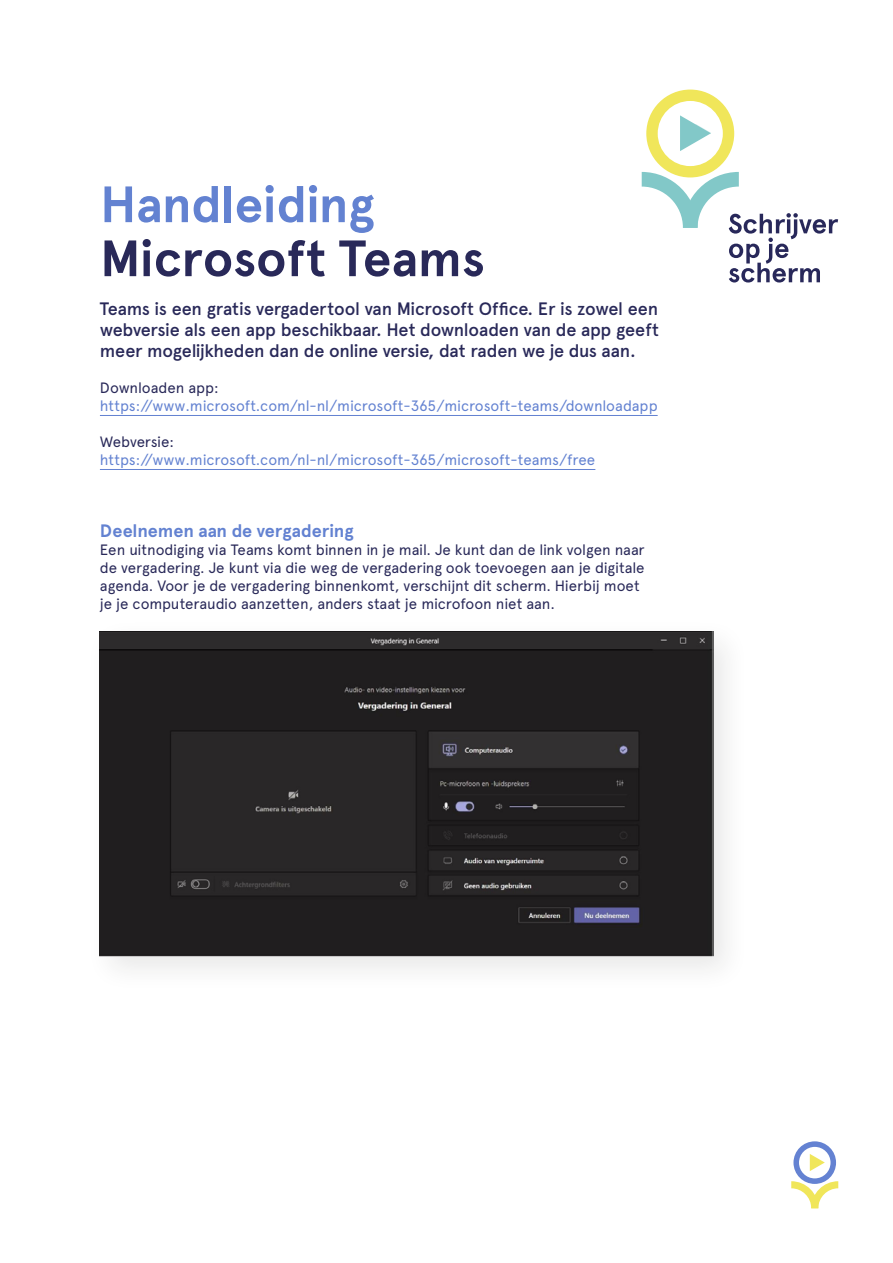
<style>
.page{position:relative;width:893px;height:1263px;background:#fff}
.page>*{position:absolute;margin:0;border:0;box-sizing:border-box;transform-origin:0 0}
.t1{font:700 51px "Apercu";color:#292959}
.t2{font:700 51px "Apercu";letter-spacing:-.005em;color:#6382d1}
.t3{font:500 18px/21px "Apercu";letter-spacing:-.02em;color:#292959;text-align:justify}
.t4{font:700 18px "Apercu";letter-spacing:-.005em;color:#6382d1}
.t5{font:15px/18px "Apercu";letter-spacing:-.01em;color:#292959}
.t6{font:15px "Apercu";letter-spacing:-.01em;color:#6382d1}
</style>
<div class="page">
<svg style="left:791px;top:1141px;width:47px;height:67px"></svg>
<div style="left:85px;top:617px;width:666px;height:377px;background:#1d1d1b;opacity:.1"></div>
<img style="left:100px;top:632px;width:614px;height:325px">
<hr style="left:100px;top:415px;width:558px;height:1px;background:#6382d1">
<hr style="left:100px;top:469px;width:495px;height:1px;background:#6382d1">
<svg style="left:642px;top:90px;width:196px;height:193px"></svg>
<h1 class="t2" style="left:100px;top:174px;width:276px">Handleiding</h1>
<h1 class="t1" style="left:100px;top:228px;width:387px">Microsoft Teams</h1>
<p class="t3" style="left:100px;top:298px;width:560px">Teams is een gratis vergadertool van Microsoft Office. Er is zowel een webversie als een app beschikbaar. Het downloaden van de app geeft meer mogelijkheden dan de online versie, dat raden we je dus aan.</p>
<p class="t5" style="left:100px;top:379px;width:120px">Downloaden app:</p>
<p class="t6" style="left:100px;top:397px;width:559px">https://www.microsoft.com/nl-nl/microsoft-365/microsoft-teams/downloadapp</p>
<p class="t5" style="left:100px;top:433px;width:76px">Webversie:</p>
<p class="t6" style="left:100px;top:451px;width:497px">https://www.microsoft.com/nl-nl/microsoft-365/microsoft-teams/free</p>
<p class="t4" style="left:100px;top:519px;width:255px">Deelnemen aan de vergadering</p>
<p class="t5" style="left:100px;top:540px;width:546px">Een uitnodiging via Teams komt binnen in je mail. Je kunt dan de link volgen naar de vergadering. Je kunt via die weg de vergadering ook toevoegen aan je digitale agenda. Voor je de vergadering binnenkomt, verschijnt dit scherm. Hierbij moet je je computeraudio aanzetten, anders staat je microfoon niet aan.</p>
</div>
